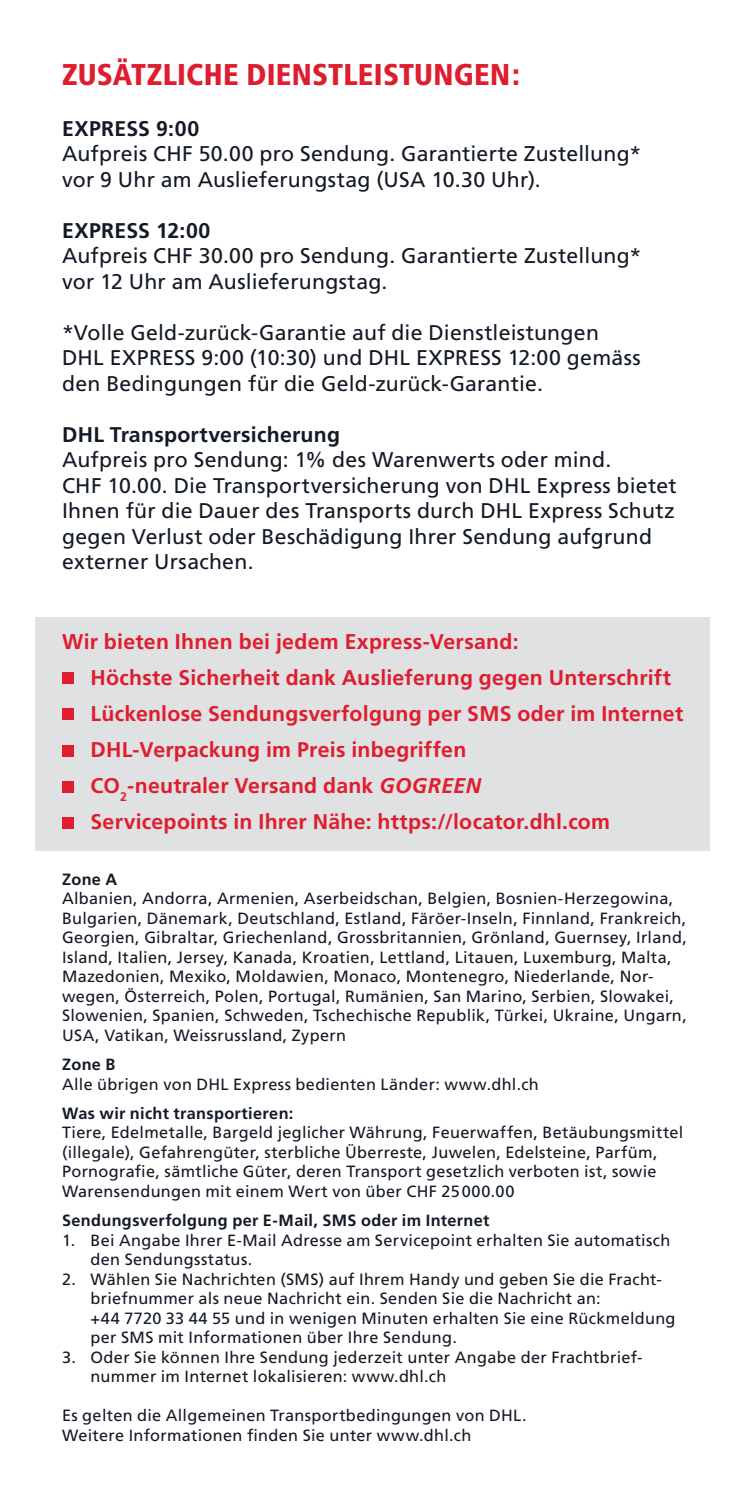
<style>
.page{position:relative;width:745px;height:1489px;background:#fff}
.page>*{position:absolute;margin:0;border:0;box-sizing:border-box;transform-origin:0 0}
.t1{font:900 condensed 30px "Frutiger";letter-spacing:.005em;color:#df1d2e}
.t2{font:21.25px/25.5px "Frutiger";letter-spacing:.01em;color:#131a26}
.t3{font:700 21.25px/36px "Frutiger";letter-spacing:.01em;color:#df1d2e}
.t4{font:700 21.25px "Frutiger";letter-spacing:.015em;color:#131a26}
.t5{font:16.25px/19.5px "Frutiger";letter-spacing:.02em;color:#131a26}
.t6{font:700 16.25px "Frutiger";letter-spacing:.02em;color:#131a26}
.s1{font-style:italic}
</style>
<div class="page">
<div style="left:35px;top:617px;width:674px;height:233px;background:#dfe1e2"></div>
<div style="left:62px;top:672px;width:11px;height:12px;background:#df1d2e"></div>
<div style="left:62px;top:708px;width:11px;height:12px;background:#df1d2e"></div>
<div style="left:62px;top:744px;width:11px;height:12px;background:#df1d2e"></div>
<div style="left:62px;top:780px;width:11px;height:12px;background:#df1d2e"></div>
<div style="left:62px;top:816px;width:11px;height:12px;background:#df1d2e"></div>
<h1 class="t1" style="left:62px;top:56px;width:459px">ZUSÄTZLICHE DIENSTLEISTUNGEN:</h1>
<h2 class="t4" style="left:62px;top:116px;width:138px">EXPRESS 9:00</h2>
<h2 class="t2" style="left:62px;top:141px;width:580px">Aufpreis CHF 50.00 pro Sendung. Garantierte Zustellung* vor 9 Uhr am Auslieferungstag (USA 10.30 Uhr).</h2>
<h2 class="t4" style="left:62px;top:218px;width:150px">EXPRESS 12:00</h2>
<h2 class="t2" style="left:62px;top:243px;width:580px">Aufpreis CHF 30.00 pro Sendung. Garantierte Zustellung* vor 12 Uhr am Auslieferungstag.</h2>
<h2 class="t2" style="left:62px;top:319px;width:579px">*Volle Geld-zurück-Garantie auf die Dienstleistungen<br>DHL EXPRESS 9:00 (10:30) und DHL EXPRESS 12:00 gemäss den Bedingungen für die Geld-zurück-Garantie.</h2>
<h2 class="t4" style="left:62px;top:422px;width:279px">DHL Transportversicherung</h2>
<p class="t2" style="left:62px;top:447px;width:615px">Aufpreis pro Sendung: 1% des Warenwerts oder mind.<br>CHF 10.00. Die Transportversicherung von DHL Express bietet Ihnen für die Dauer des Transports durch DHL Express Schutz gegen Verlust oder Beschädigung Ihrer Sendung aufgrund externer Ursachen.</p>
<p class="t3" style="left:90px;top:623px;width:594px;text-indent:-28px">Wir bieten Ihnen bei jedem Express-Versand:<br>Höchste Sicherheit dank Auslieferung gegen Unterschrift Lückenlose Sendungsverfolgung per SMS oder im Internet DHL-Verpackung im Preis inbegriffen<br>CO<sub>2</sub>-neutraler Versand dank <span class="s1">GOGREEN<br></span>Servicepoints in Ihrer Nähe: https://locator.dhl.com</p>
<p class="t6" style="left:62px;top:869px;width:57px">Zone A</p>
<p class="t5" style="left:62px;top:888px;width:626px">Albanien, Andorra, Armenien, Aserbeidschan, Belgien, Bosnien-Herzegowina, Bulgarien, Dänemark, Deutschland, Estland, Färöer-Inseln, Finnland, Frankreich, Georgien, Gibraltar, Griechenland, Grossbritannien, Grönland, Guernsey, Irland, Island, Italien, Jersey, Kanada, Kroatien, Lettland, Litauen, Luxemburg, Malta, Mazedonien, Mexiko, Moldawien, Monaco, Montenegro, Niederlande, Nor&shy;wegen, Österreich, Polen, Portugal, Rumänien, San Marino, Serbien, Slowakei, Slowenien, Spanien, Schweden, Tschechische Republik, Türkei, Ukraine, Ungarn, USA, Vatikan, Weissrussland, Zypern</p>
<p class="t6" style="left:62px;top:1054px;width:55px">Zone B</p>
<p class="t5" style="left:62px;top:1074px;width:478px">Alle übrigen von DHL Express bedienten Länder: www.dhl.ch</p>
<p class="t6" style="left:62px;top:1103px;width:233px">Was wir nicht transportieren:</p>
<p class="t5" style="left:62px;top:1122px;width:622px">Tiere, Edelmetalle, Bargeld jeglicher Währung, Feuerwaffen, Betäubungsmittel (illegale), Gefahrengüter, sterbliche Überreste, Juwelen, Edelsteine, Parfüm, Pornografie, sämtliche Güter, deren Transport gesetzlich verboten ist, sowie Warensendungen mit einem Wert von über CHF 25000.00</p>
<p class="t6" style="left:62px;top:1210px;width:428px">Sendungsverfolgung per E-Mail, SMS oder im Internet</p>
<p class="t5" style="left:90px;top:1230px;width:581px;text-indent:-28px">1. Bei Angabe Ihrer E-Mail Adresse am Servicepoint erhalten Sie automatisch den Sendungsstatus.</p>
<p class="t5" style="left:90px;top:1269px;width:586px;text-indent:-28px">2. Wählen Sie Nachrichten (SMS) auf Ihrem Handy und geben Sie die Fracht&shy;briefnummer als neue Nachricht ein. Senden Sie die Nachricht an:<br>+44 7720 33 44 55 und in wenigen Minuten erhalten Sie eine Rückmeldung per SMS mit Informationen über Ihre Sendung.</p>
<p class="t5" style="left:90px;top:1347px;width:553px;text-indent:-28px">3. Oder Sie können Ihre Sendung jederzeit unter Angabe der Frachtbrief&shy;nummer im Internet lokalisieren: www.dhl.ch</p>
<p class="t5" style="left:62px;top:1405px;width:466px">Es gelten die Allgemeinen Transportbedingungen von DHL.<br>Weitere Informationen finden Sie unter www.dhl.ch</p>
</div>
